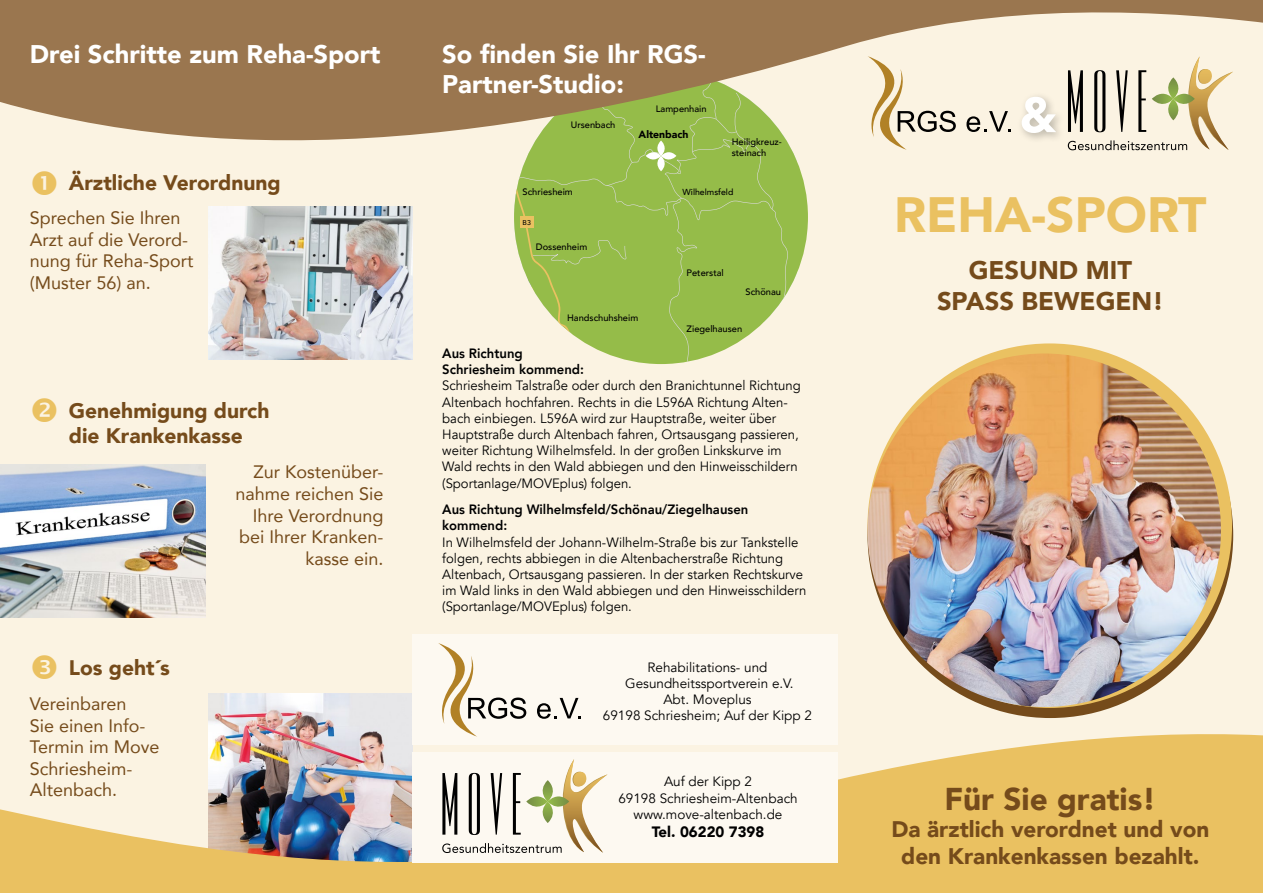
<style>
.page{position:relative;width:1263px;height:893px;background:#fbf3e2}
.page>*{position:absolute;margin:0;border:0;box-sizing:border-box;transform-origin:0 0}
.t1{font:900 49.5px "Avenir";color:#eac161}
.t2{font:900 31.5px "Avenir";color:#754b1b}
.t3{font:900 25.5px/30.6px "Avenir";color:#fff}
.t4{font:900 25.5px/30.6px "Avenir";color:#754b1b;text-align:center}
.t5{font:900 22.5px/27px "Avenir";color:#754b1b;text-align:center}
.t6{font:900 21px/25.2px "Avenir";color:#754b1b}
.t7{font:18px/21.6px "Avenir";color:#754b1b}
.t8{font:900 15px "Avenir";color:#000}
.t9{font:13.5px/16.2px "Avenir";color:#000}
.t10{font:800 13.5px/16.2px "Avenir";color:#000}
.t11{font:900 10.5px "Avenir";color:#000}
.t12{font:500 9.3px/11.1px "Avenir";color:#000}
.t13{font:500 8.7px "Avenir";color:#000}
.t14{font:500 6.9px "Avenir";color:#000}
</style>
<div class="page">
<svg style="left:514px;top:180px;width:279px;height:184px"></svg>
<svg style="left:0;top:695px;width:1263px;height:198px;fill:#eac161"></svg>
<svg style="left:0;top:0;width:1263px;height:180px;fill:#9a764f"></svg>
<div style="left:412px;top:753px;width:426px;height:110px;background:#fdf9f1"></div>
<div style="left:412px;top:635px;width:426px;height:110px;background:#fdf9f1"></div>
<div style="left:867px;top:352px;width:366px;height:366px;background:#754b1b;border-radius:50%"></div>
<div style="left:867px;top:343px;width:365px;height:365px;background:#eac161;border-radius:50%"></div>
<img style="left:867px;top:353px;width:354px;height:354px;border-radius:177px">
<svg style="left:1068px;top:56px;width:165px;height:94px"></svg>
<div style="left:1017px;top:92px;width:49px;height:52px;background:#000;opacity:.27"></div>
<svg style="left:1022px;top:97px;width:34px;height:36px"></svg>
<img style="left:0;top:465px;width:205px;height:153px">
<img style="left:208px;top:206px;width:204px;height:153px">
<svg style="left:438px;top:643px;width:88px;height:94px"></svg>
<svg style="left:537px;top:698px;width:44px;height:21px"></svg>
<svg style="left:442px;top:759px;width:166px;height:94px"></svg>
<svg style="left:867px;top:56px;width:89px;height:94px"></svg>
<svg style="left:966px;top:111px;width:45px;height:21px"></svg>
<svg style="left:33px;top:170px;width:23px;height:10px"></svg>
<h3 class="t3" style="left:30px;top:38px;width:352px">Drei Schritte zum Reha-Sport</h3>
<h3 class="t3" style="left:442px;top:38px;width:265px">So finden Sie Ihr RGS-<br>Partner-Studio:</h3>
<h3 class="t6" style="left:69px;top:170px;width:213px">Ärztliche Verordnung</h3>
<h3 class="t7" style="left:30px;top:207px;width:165px">Sprechen Sie Ihren<br>Arzt auf die Verord&shy;nung für Reha-Sport (Muster 56) an.</h3>
<h3 class="t6" style="left:69px;top:397px;width:202px">Genehmigung durch die Krankenkasse</h3>
<h3 class="t6" style="left:69px;top:654px;width:103px">Los geht´s</h3>
<h3 class="t7" style="left:30px;top:692px;width:131px">Vereinbaren<br>Sie einen Info-<br>Termin im Move<br>Schriesheim-<br>Altenbach.</h3>
<h3 class="t7" style="left:235px;top:461px;width:150px;text-align:right">Zur Kostenüber&shy;nahme reichen Sie<br>Ihre Verordnung bei Ihrer Kranken&shy;kasse ein.</h3>
<p class="t12" style="left:571px;top:119px;width:46px">Ursenbach</p>
<p class="t12" style="left:523px;top:185px;width:52px">Schriesheim</p>
<p class="t14" style="left:523px;top:216px;width:10px">B3</p>
<p class="t12" style="left:536px;top:241px;width:53px">Dossenheim</p>
<p class="t12" style="left:656px;top:102px;width:52px">Lampenhain</p>
<p class="t11" style="left:639px;top:126px;width:51px">Altenbach</p>
<p class="t12" style="left:732px;top:136px;width:52px">Heiligkreuz&shy;steinach</p>
<p class="t13" style="left:683px;top:184px;width:52px">Wilhelmsfeld</p>
<p class="t12" style="left:686px;top:267px;width:39px">Peterstal</p>
<p class="t12" style="left:746px;top:285px;width:37px">Schönau</p>
<p class="t12" style="left:567px;top:312px;width:73px">Handschuhsheim</p>
<p class="t12" style="left:687px;top:323px;width:57px">Ziegelhausen</p>
<p class="t10" style="left:442px;top:345px;width:143px">Aus Richtung<br>Schriesheim kommend:</p>
<p class="t9" style="left:442px;top:378px;width:360px">Schriesheim Talstraße oder durch den Branichtunnel Richtung Altenbach hochfahren. Rechts in die L596A Richtung Alten&shy;bach einbiegen. L596A wird zur Hauptstraße, weiter über Hauptstraße durch Altenbach fahren, Ortsausgang passieren, weiter Richtung Wilhelmsfeld. In der großen Linkskurve im Wald rechts in den Wald abbiegen und den Hinweisschildern (Sportanlage/MOVEplus) folgen.</p>
<p class="t10" style="left:442px;top:501px;width:308px">Aus Richtung Wilhelmsfeld/Schönau/Ziegelhausen kommend:</p>
<p class="t9" style="left:442px;top:534px;width:365px">In Wilhelmsfeld der Johann-Wilhelm-Straße bis zur Tankstelle folgen, rechts abbiegen in die Altenbacherstraße Richtung Altenbach, Ortsausgang passieren. In der starken Rechtskurve im Wald links in den Wald abbiegen und den Hinweisschildern (Sportanlage/MOVEplus) folgen.</p>
<p class="t9" style="left:603px;top:659px;width:211px;text-align:center">Rehabilitations- und<br>Gesundheitssportverein e.V.<br>Abt. Moveplus<br>69198 Schriesheim; Auf der Kipp 2</p>
<p class="t9" style="left:618px;top:774px;width:181px;text-align:center">Auf der Kipp 2<br>69198 Schriesheim-Altenbach www.move-altenbach.de</p>
<p class="t8" style="left:652px;top:819px;width:114px">Tel. 06220 7398</p>
<h1 class="t1" style="left:894px;top:173px;width:314px">REHA-SPORT</h1>
<h3 class="t4" style="left:937px;top:254px;width:228px">GESUND MIT<br>SPASS BEWEGEN!</h3>
<h2 class="t2" style="left:944px;top:772px;width:213px">Für Sie gratis!</h2>
<h3 class="t5" style="left:891px;top:815px;width:319px">Da ärztlich verordnet und von den Krankenkassen bezahlt.</h3>
</div>
